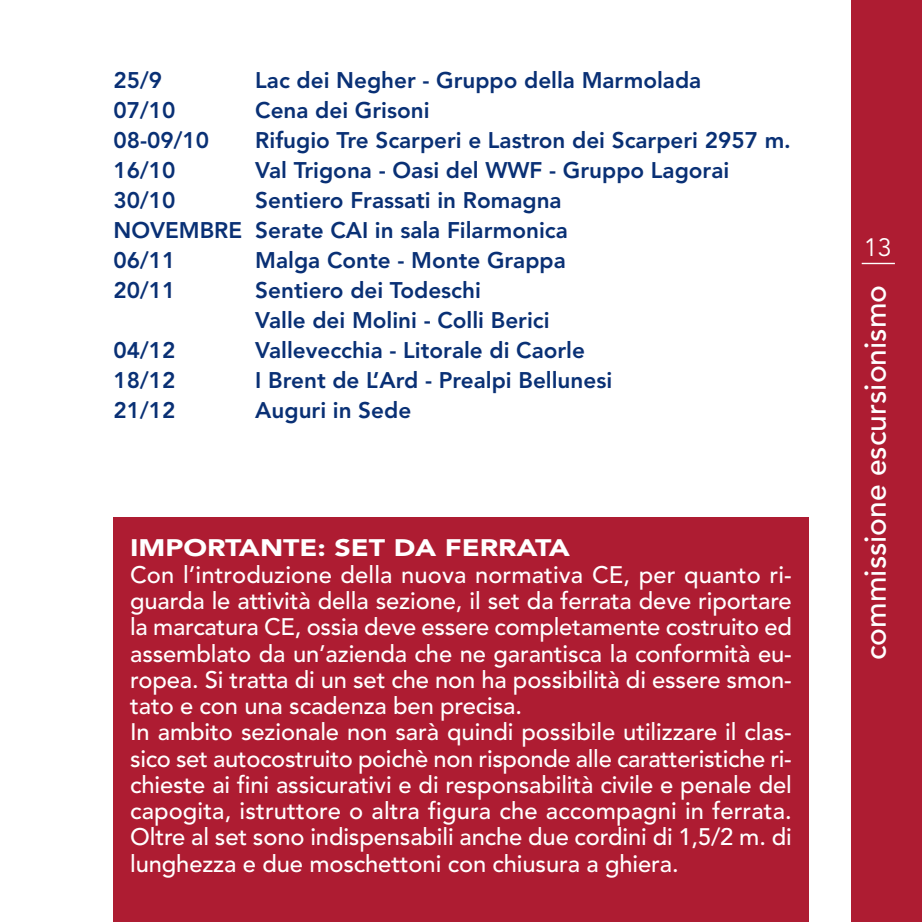
<style>
.page{position:relative;width:922px;height:922px;background:#fff}
.page>*{position:absolute;margin:0;border:0;box-sizing:border-box;transform-origin:0 0}
.t1{font:500 30px "Avenir";color:#fff}
.t2{font:25px "Avenir";color:#fff}
.t3{font:500 23.75px/26.2px "Avenir";letter-spacing:-.005em;color:#fff}
.t4{font:900 23.75px "Avenir";color:#fff;scale:1.2 1}
.t5{font:800 22.5px/30px "Avenir";color:#093075}
</style>
<div class="page">
<div style="left:850px;top:0;width:71px;height:921px;background:#ae1c32"></div>
<hr style="left:861px;top:263px;width:33px;height:1px;background:#fff">
<div style="left:113px;top:517px;width:695px;height:381px;background:#ae1c32"></div>
<div style="left:113px;top:890px;width:695px;height:31px;background:#ae1c32"></div>
<p class="t5" style="left:113px;top:67px;width:50px">25/9</p>
<p class="t5" style="left:255px;top:67px;width:447px">Lac dei Negher - Gruppo della Marmolada</p>
<p class="t5" style="left:113px;top:97px;width:63px">07/10</p>
<p class="t5" style="left:255px;top:97px;width:176px">Cena dei Grisoni</p>
<p class="t5" style="left:113px;top:127px;width:97px">08-09/10</p>
<p class="t5" style="left:255px;top:127px;width:537px">Rifugio Tre Scarperi e Lastron dei Scarperi 2957 m.</p>
<p class="t5" style="left:113px;top:157px;width:63px">16/10</p>
<p class="t5" style="left:255px;top:157px;width:475px">Val Trigona - Oasi del WWF - Gruppo Lagorai</p>
<p class="t5" style="left:113px;top:187px;width:63px">30/10</p>
<p class="t5" style="left:113px;top:187px;width:456px;text-indent:142px">Sentiero Frassati in Romagna<br>NOVEMBRE Serate CAI in sala Filarmonica<br>06/11</p>
<p class="t5" style="left:255px;top:247px;width:312px">Malga Conte - Monte Grappa</p>
<p class="t5" style="left:113px;top:277px;width:63px">20/11</p>
<p class="t5" style="left:255px;top:277px;width:295px">Sentiero dei Todeschi<br>Valle dei Molini - Colli Berici</p>
<p class="t5" style="left:113px;top:337px;width:63px">04/12</p>
<p class="t5" style="left:255px;top:337px;width:331px">Vallevecchia - Litorale di Caorle</p>
<p class="t5" style="left:113px;top:367px;width:63px">18/12</p>
<p class="t5" style="left:255px;top:367px;width:358px">I Brent de L’Ard - Prealpi Bellunesi</p>
<p class="t5" style="left:113px;top:397px;width:63px">21/12</p>
<p class="t5" style="left:255px;top:397px;width:157px">Auguri in Sede</p>
<p class="t4" style="left:130px;top:538px;width:368px">IMPORTANTE: SET DA FERRATA</p>
<p class="t3" style="left:130px;top:563px;width:663px">Con l’introduzione della nuova normativa CE, per quanto ri&shy;guarda le attività della sezione, il set da ferrata deve riportare la marcatura CE, ossia deve essere completamente costruito ed assemblato da un’azienda che ne garantisca la conformità eu&shy;ropea. Si tratta di un set che non ha possibilità di essere smon&shy;tato e con una scadenza ben precisa.<br>In ambito sezionale non sarà quindi possibile utilizzare il clas&shy;sico set autocostruito poichè non risponde alle caratteristiche ri&shy;chieste ai fini assicurativi e di responsabilità civile e penale del capogita, istruttore o altra figura che accompagni in ferrata.<br>Oltre al set sono indispensabili anche due cordini di 1,5/2 m. di lunghezza e due moschettoni con chiusura a ghiera.</p>
<p class="t2" style="left:863px;top:237px;width:29px">13</p>
<p class="t1" style="left:862px;top:660px;width:376px;rotate:-90deg">commissione escursionismo</p>
</div>
